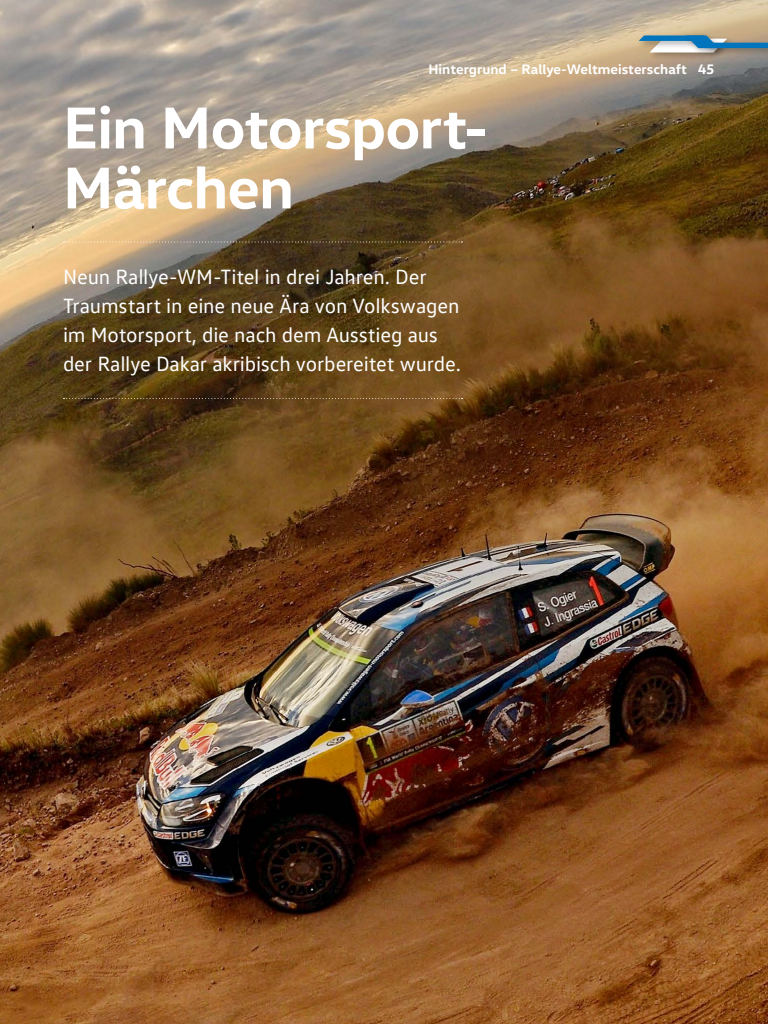
<style>
.page{position:relative;width:768px;height:1024px;background:#fff}
.page>*{position:absolute;margin:0;border:0;box-sizing:border-box;transform-origin:0 0}
.t1{font:700 60px/60px "VW Head";letter-spacing:-.015em;color:#fff}
.t2{font:21px/29px "VW Text";letter-spacing:-.01em;color:#fff}
.t3{font:700 14px "VW Head";color:#fff}
</style>
<div class="page">
<img style="left:0;top:0;width:768px;height:1024px">
<svg style="left:64px;top:242px;width:399px;height:1px"></svg>
<svg style="left:64px;top:398px;width:399px;height:1px"></svg>
<div style="left:647px;top:36px;width:87px;height:25px;background:#000;opacity:.3"></div>
<div style="left:636px;top:33px;width:76px;height:16px;background:#000;opacity:.3"></div>
<div style="left:683px;top:33px;width:43px;height:23px;background:#000;opacity:.3"></div>
<div style="left:703px;top:40px;width:65px;height:16px;background:#000;opacity:.3"></div>
<svg style="left:639px;top:35px;width:129px;height:17px;background:#7ea0af"></svg>
<p class="t3" style="left:429px;top:60px;width:287px">Hintergrund – Rallye-Weltmeisterschaft 45</p>
<h1 class="t1" style="left:63px;top:95px;width:427px">Ein Motorsport-<br>Märchen</h1>
<p class="t2" style="left:63px;top:262px;width:399px">Neun Rallye-WM-Titel in drei Jahren. Der Traumstart in eine neue Ära von Volkswagen im Motorsport, die nach dem Ausstieg aus der Rallye Dakar akribisch vorbereitet wurde.</p>
</div>
